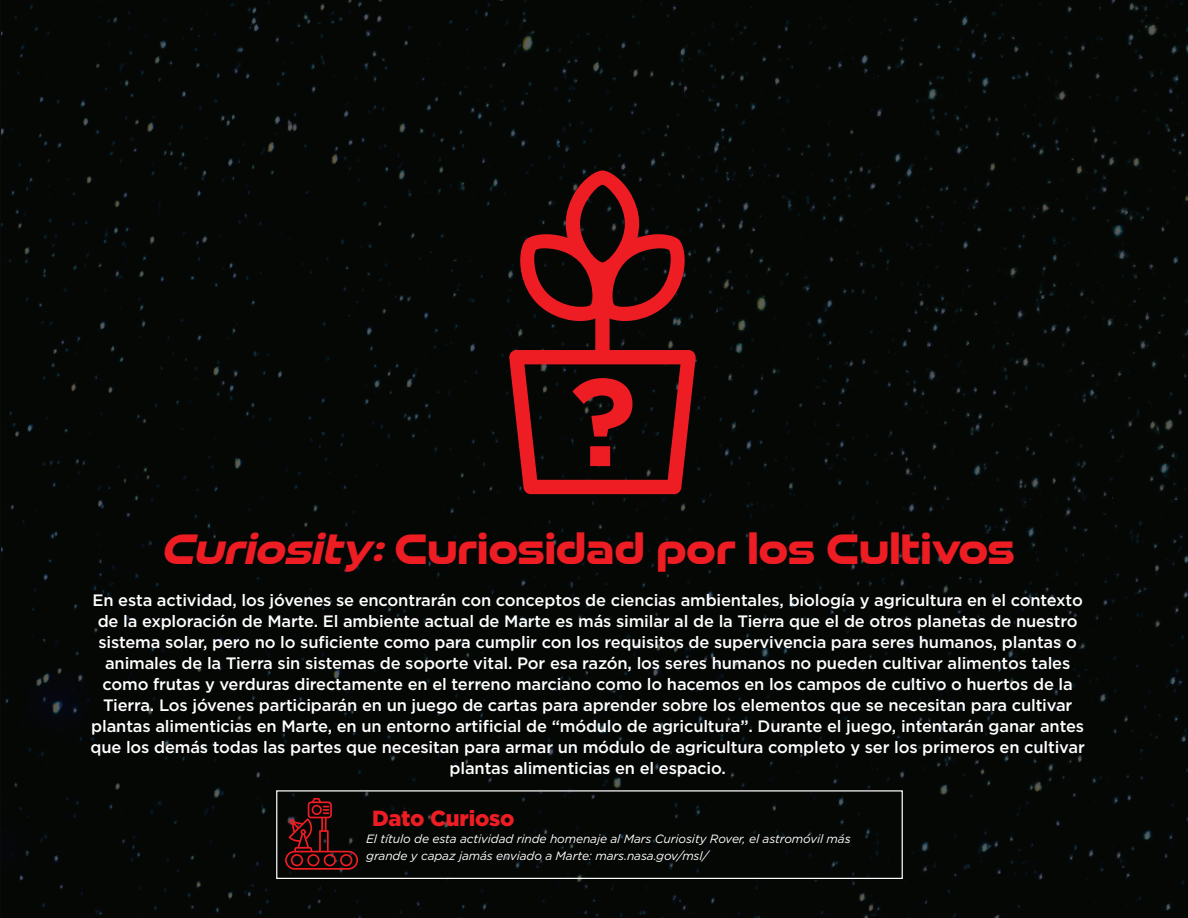
<style>
.page{position:relative;width:1188px;height:918px;background:#fff}
.page>*{position:absolute;margin:0;border:0;box-sizing:border-box;transform-origin:0 0}
.t1{font:700 45px "Good Timing Rg";letter-spacing:-.01em;color:#ee1d23}
.t2{font:900 21.9px "Gotham";letter-spacing:-.01em;color:#ee1d23}
.t3{font:500 16.5px/21px "Gotham";letter-spacing:-.01em;color:#fff;text-align:center}
.t4{font:italic 12px/17px "Gotham";letter-spacing:-.01em;color:#fff}
.s1{font-style:italic}
</style>
<div class="page">
<div style="left:1px;top:0;width:1187px;height:918px;background:#050705"></div>
<div style="left:276px;top:790px;width:627px;height:89px;border:1px solid #fff"></div>
<svg style="left:285px;top:798px;width:73px;height:72px;background:#350c0c"></svg>
<svg style="left:509px;top:170px;width:187px;height:324px;background:#4e0e0f"></svg>
<svg style="left:572px;top:378px;width:60px;height:88px;background:#661012"></svg>
<p class="t1" style="left:161px;top:512px;width:856px"><span class="s1">Curiosity:</span>Curiosidad por los Cultivos</p>
<p class="t3" style="left:91px;top:589px;width:996px">En esta actividad, los jóvenes se encontrarán con conceptos de ciencias ambientales, biología y agricultura en el contexto de la exploración de Marte. El ambiente actual de Marte es más similar al de la Tierra que el de otros planetas de nuestro sistema solar, pero no lo suficiente como para cumplir con los requisitos de supervivencia para seres humanos, plantas o animales de la Tierra sin sistemas de soporte vital. Por esa razón, los seres humanos no pueden cultivar alimentos tales como frutas y verduras directamente en el terreno marciano como lo hacemos en los campos de cultivo o huertos de la Tierra. Los jóvenes participarán en un juego de cartas para aprender sobre los elementos que se necesitan para cultivar plantas alimenticias en Marte, en un entorno artificial de “módulo de agricultura”. Durante el juego, intentarán ganar antes que los demás todas las partes que necesitan para armar un módulo de agricultura completo y ser los primeros en cultivar plantas alimenticias en el espacio.</p>
<p class="t2" style="left:372px;top:804px;width:144px">Dato Curioso</p>
<p class="t4" style="left:366px;top:830px;width:486px">El título de esta actividad rinde homenaje al Mars Curiosity Rover, el astromóvil más grande y capaz jamás enviado a Marte: mars.nasa.gov/msl/</p>
</div>
